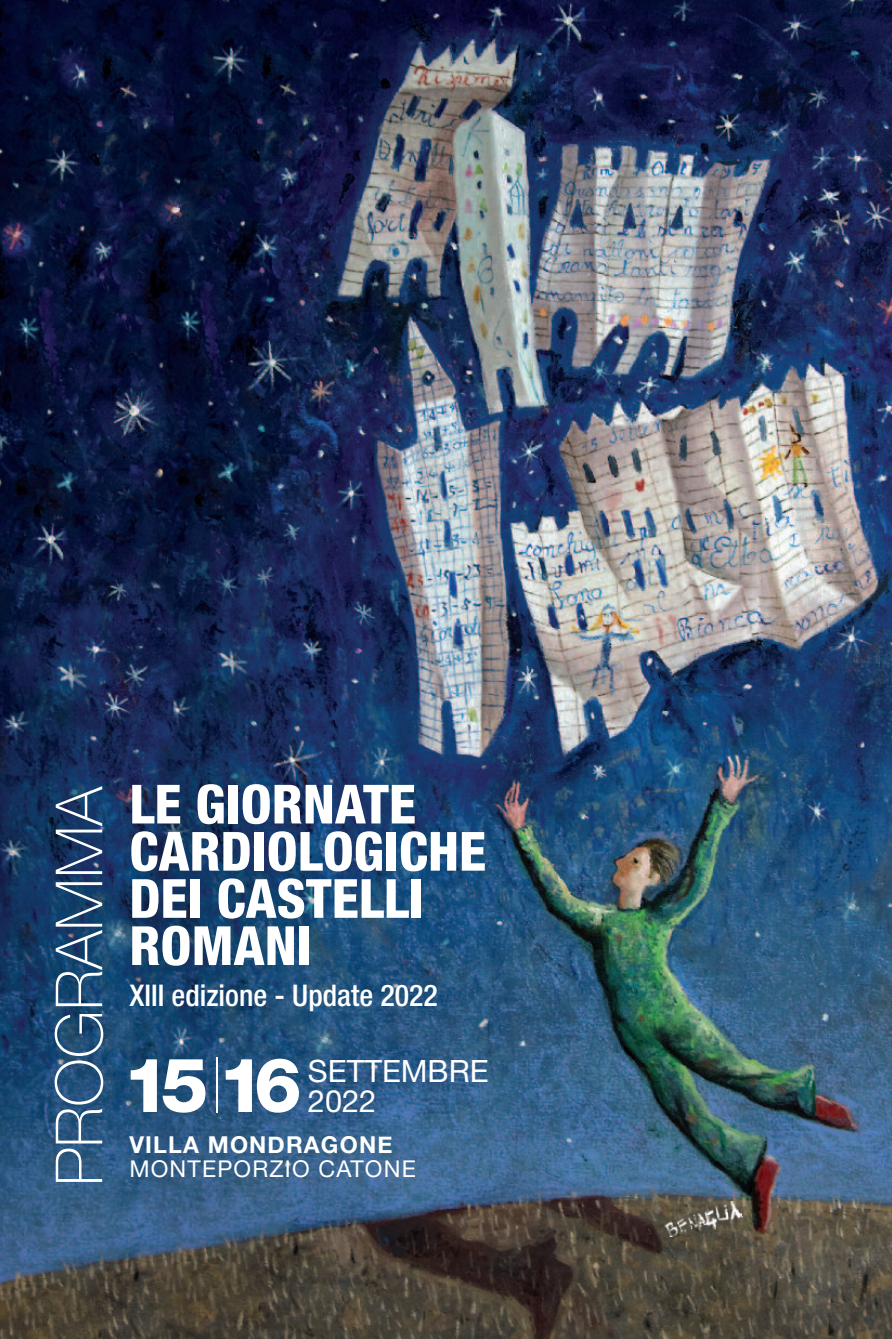
<style>
.page{position:relative;width:892px;height:1339px;background:#fff}
.page>*{position:absolute;margin:0;border:0;box-sizing:border-box;transform-origin:0 0}
.t1{font:800 75.6px "Helvetica Neue";color:#fff}
.t2{font:100 65.02px "Helvetica Neue";color:#fff}
.t3{font:800 condensed 54px/47.2px "Helvetica Neue";color:#fff}
.t4{font:30.82px/30.4px "Helvetica Neue LT Std";color:#fff}
.t5{font:500 condensed 29.93px "Helvetica Neue";color:#fff}
.t6{font:23.18px "Helvetica Neue";letter-spacing:.05em;color:#fff}
.t7{font:700 23.18px "Helvetica Neue";letter-spacing:.05em;color:#fff}
.s1{font-weight:900;font-stretch:condensed}
</style>
<div class="page">
<img style="left:0;top:0;width:891px;height:1338px">
<img style="left:663px;top:1200px;width:79px;height:36px">
<p class="t2" style="left:39px;top:1186px;width:400px;rotate:-90deg">PROGRAMMA</p>
<p class="t3" style="left:129px;top:785px;width:358px">LE GIORNATE<br>CARDIOLOGICHE<br>DEI CASTELLI<br>ROMANI</p>
<p class="t5" style="left:129px;top:984px;width:310px">XIII edizione - Update 2022</p>
<h1 class="t1" style="left:123px;top:1058px;width:180px">15<span class="s1">|</span>16</h1>
<p class="t4" style="left:308px;top:1058px;width:182px">SETTEMBRE<br>2022</p>
<p class="t7" style="left:129px;top:1130px;width:264px">VILLA MONDRAGONE</p>
<p class="t6" style="left:129px;top:1160px;width:288px">MONTEPORZIO CATONE</p>
</div>
